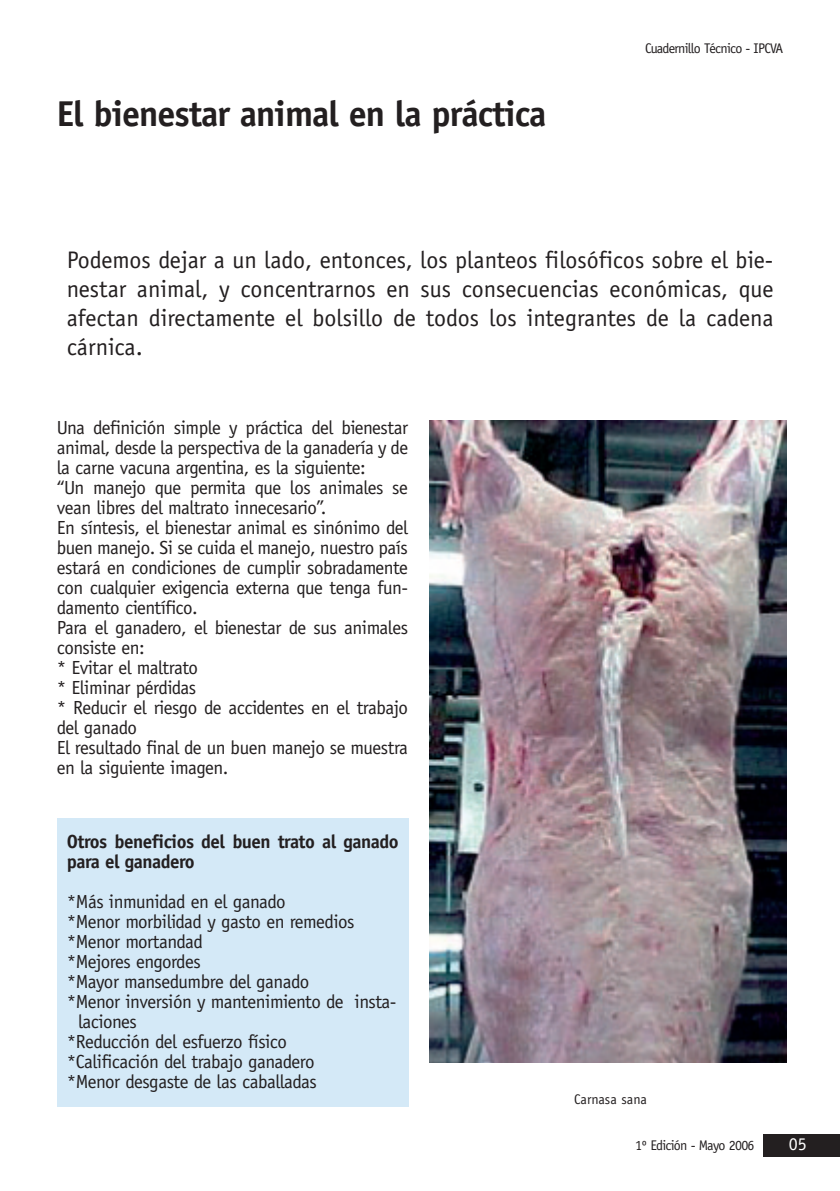
<style>
.page{position:relative;width:840px;height:1191px;background:#fff}
.page>*{position:absolute;margin:0;border:0;box-sizing:border-box;transform-origin:0 0}
.t1{font:700 36px "Officina Sans";letter-spacing:-.03em;color:#231f20}
.t2{font:24px/28.8px "Officina Sans";color:#231f20;text-align:justify}
.t3{font:19px/20px "Officina Sans";letter-spacing:-.025em;color:#231f20}
.t4{font:700 19px/20px "Officina Sans";letter-spacing:-.03em;color:#231f20}
.t5{font:18px "Officina Sans";color:#fff}
.t6{font:14px "Officina Sans";letter-spacing:-.05em;color:#231f20}
.t7{font:14px "Officina Sans";color:#231f20}
</style>
<div class="page">
<div style="left:763px;top:1134px;width:76px;height:23px;background:#231f20"></div>
<img style="left:429px;top:420px;width:356px;height:642px">
<div style="left:57px;top:818px;width:351px;height:289px;background:#d4e9f7"></div>
<h1 class="t1" style="left:57px;top:100px;width:491px">El bienestar animal en la práctica</h1>
<p class="t6" style="left:644px;top:43px;width:140px">Cuadernillo Técnico - IPCVA</p>
<p class="t2" style="left:67px;top:248px;width:707px">Podemos dejar a un lado, entonces, los planteos filosóficos sobre el bie&shy;nestar animal, y concentrarnos en sus consecuencias económicas, que afectan directamente el bolsillo de todos los integrantes de la cadena cárnica.</p>
<p class="t3" style="left:57px;top:419px;width:353px">Una definición simple y práctica del bienestar animal, desde la perspectiva de la ganadería y de la carne vacuna argentina, es la siguiente:<br>“Un manejo que permita que los animales se vean libres del maltrato innecesario”.<br>En síntesis, el bienestar animal es sinónimo del buen manejo. Si se cuida el manejo, nuestro país estará en condiciones de cumplir sobradamente con cualquier exigencia externa que tenga fun&shy;damento científico.<br>Para el ganadero, el bienestar de sus animales consiste en:<br>* Evitar el maltrato<br>* Eliminar pérdidas<br>* Reducir el riesgo de accidentes en el trabajo del ganado<br>El resultado final de un buen manejo se muestra en la siguiente imagen.</p>
<p class="t4" style="left:67px;top:833px;width:333px">Otros beneficios del buen trato al ganado para el ganadero</p>
<p class="t3" style="left:67px;top:893px;width:220px">*Más inmunidad en el ganado</p>
<p class="t3" style="left:67px;top:913px;width:289px">*Menor morbilidad y gasto en remedios</p>
<p class="t3" style="left:67px;top:933px;width:138px">*Menor mortandad</p>
<p class="t3" style="left:67px;top:953px;width:135px">*Mejores engordes</p>
<p class="t3" style="left:67px;top:973px;width:244px">*Mayor mansedumbre del ganado</p>
<p class="t3" style="left:67px;top:993px;width:331px">*Menor inversión y mantenimiento de insta-</p>
<p class="t3" style="left:78px;top:1013px;width:60px">laciones</p>
<p class="t3" style="left:67px;top:1033px;width:221px">*Reducción del esfuerzo físico</p>
<p class="t3" style="left:67px;top:1053px;width:249px">*Calificación del trabajo ganadero</p>
<p class="t3" style="left:67px;top:1073px;width:251px">*Menor desgaste de las caballadas</p>
<p class="t7" style="left:573px;top:1094px;width:74px">Carnasa sana</p>
<p class="t6" style="left:635px;top:1139px;width:121px">1º Edición - Mayo 2006</p>
<p class="t5" style="left:788px;top:1137px;width:19px">05</p>
</div>
